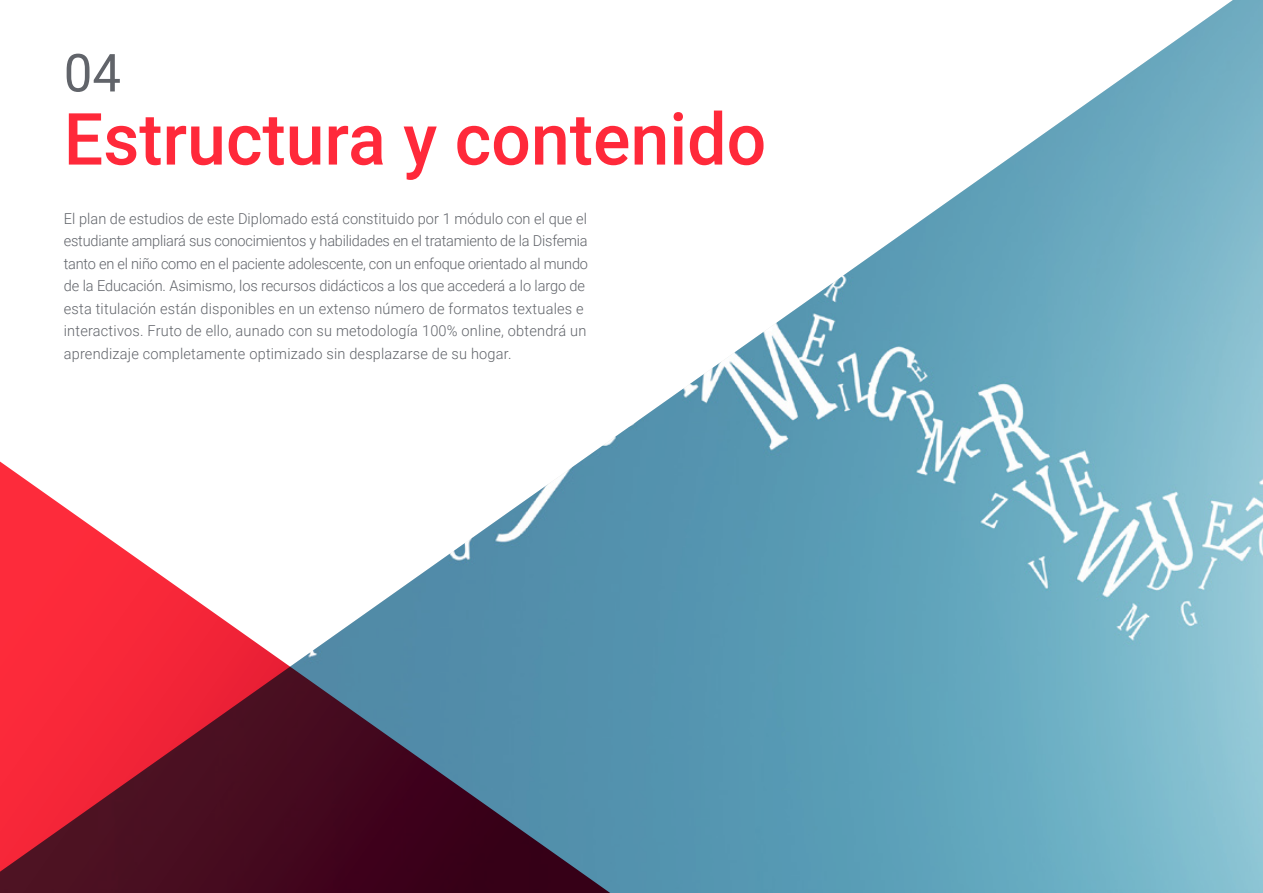
<style>
.page{position:relative;width:1263px;height:893px;background:#fff}
.page>*{position:absolute;margin:0;border:0;box-sizing:border-box;transform-origin:0 0}
.t1{font:500 72px "Roboto";color:#ff293a}
.t2{font:52.5px "Roboto";color:#61646a}
.t3{font:300 15px/22.5px "Roboto";letter-spacing:.005em;color:#61646a}
</style>
<div class="page">
<img style="left:602px;top:0;width:661px;height:893px">
<svg style="left:0;top:446px;width:640px;height:447px"></svg>
<h2 class="t2" style="left:64px;top:36px;width:59px">04</h2>
<h1 class="t1" style="left:64px;top:89px;width:704px">Estructura y contenido</h1>
<p class="t3" style="left:64px;top:207px;width:526px">El plan de estudios de este Diplomado está constituido por 1 módulo con el que el estudiante ampliará sus conocimientos y habilidades en el tratamiento de la Disfemia tanto en el niño como en el paciente adolescente, con un enfoque orientado al mundo de la Educación. Asimismo, los recursos didácticos a los que accederá a lo largo de esta titulación están disponibles en un extenso número de formatos textuales e interactivos. Fruto de ello, aunado con su metodología 100% online, obtendrá un aprendizaje completamente optimizado sin desplazarse de su hogar.</p>
</div>
